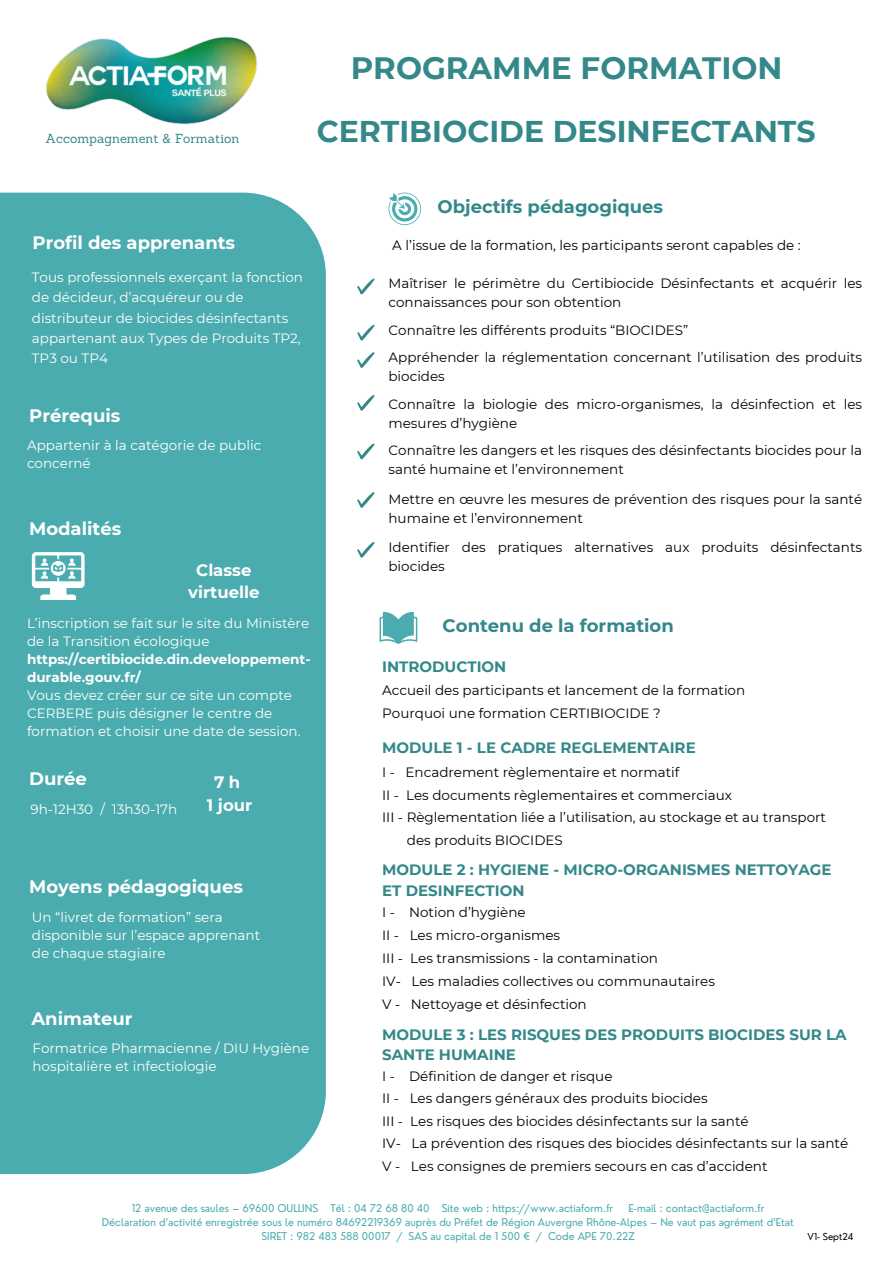
<style>
.page{position:relative;width:894px;height:1264px;background:#fff}
.page>*{position:absolute;margin:0;border:0;box-sizing:border-box;transform-origin:0 0}
.t1{font:700 30.9px "Montserrat";color:#34888a}
.t2{font:700 30px "Montserrat";color:#34888a}
.t3{font:700 18px "Montserrat";color:#fff}
.t4{font:700 18px "Montserrat";color:#34888a}
.t5{font:700 16.5px/22.5px "Montserrat";color:#fff;text-align:center}
.t6{font:700 15px/20.7px "Montserrat";color:#34888a}
.t7{font:13.5px/19px "Montserrat";color:#000}
.t8{font:13.5px/18px "Montserrat";color:#fff}
.t9{font:12.75px "Sanchez";color:#34888a}
.t10{font:10.5px "Nourd";color:#4bacaf}
.t11{font:9.3px "Nourd";color:#000}
.s1{font-weight:700}
</style>
<div class="page">
<div style="left:0;top:193px;width:325px;height:981px;background:#4bacaf"></div>
<svg style="left:388px;top:193px;width:33px;height:32px"></svg>
<svg style="left:379px;top:611px;width:38px;height:33px"></svg>
<svg style="left:357px;top:278px;width:17px;height:16px"></svg>
<svg style="left:357px;top:324px;width:17px;height:16px"></svg>
<svg style="left:357px;top:352px;width:17px;height:16px"></svg>
<img style="left:46px;top:37px;width:211px;height:88px">
<svg style="left:357px;top:395px;width:17px;height:15px"></svg>
<svg style="left:357px;top:443px;width:17px;height:16px"></svg>
<svg style="left:357px;top:492px;width:17px;height:15px"></svg>
<svg style="left:357px;top:542px;width:17px;height:15px"></svg>
<svg style="left:32px;top:552px;width:53px;height:48px"></svg>
<h5 class="t9" style="left:46px;top:130px;width:195px">Accompagnement &amp; Formation</h5>
<h5 class="t1" style="left:350px;top:49px;width:433px">PROGRAMME FORMATION</h5>
<p class="t2" style="left:316px;top:113px;width:500px">CERTIBIOCIDE DESINFECTANTS</p>
<p class="t3" style="left:32px;top:231px;width:204px">Profil des apprenants</p>
<h5 class="t8" style="left:32px;top:267px;width:272px;line-height:20.2px">Tous professionnels exerçant la fonction de décideur, d’acquéreur ou de distributeur de biocides désinfectants appartenant aux Types de Produits TP2,<br>TP3 ou TP4</h5>
<h5 class="t3" style="left:29px;top:404px;width:93px">Prérequis</h5>
<h5 class="t8" style="left:27px;top:436px;width:236px">Appartenir à la catégorie de public concerné</h5>
<h5 class="t3" style="left:29px;top:517px;width:94px">Modalités</h5>
<h5 class="t5" style="left:188px;top:558px;width:73px">Classe virtuelle</h5>
<p class="t4" style="left:437px;top:196px;width:227px">Objectifs pédagogiques</p>
<p class="t7" style="left:392px;top:236px;width:410px">A l’issue de la formation, les participants seront capables de :</p>
<p class="t7" style="left:388px;top:274px;width:475px">Maîtriser le périmètre du Certibiocide Désinfectants et acquérir les connaissances pour son obtention</p>
<p class="t7" style="left:388px;top:320px;width:301px">Connaître les différents produits “BIOCIDES”</p>
<p class="t7" style="left:388px;top:348px;width:475px">Appréhender la réglementation concernant l’utilisation des produits biocides</p>
<p class="t7" style="left:388px;top:394px;width:475px">Connaître la biologie des micro-organismes, la désinfection et les mesures d’hygiène</p>
<p class="t7" style="left:388px;top:441px;width:475px">Connaître les dangers et les risques des désinfectants biocides pour la santé humaine et l’environnement</p>
<p class="t7" style="left:388px;top:489px;width:475px">Mettre en œuvre les mesures de prévention des risques pour la santé humaine et l’environnement</p>
<h2 class="t7" style="left:388px;top:538px;width:475px">Identifier des pratiques alternatives aux produits désinfectants biocides</h2>
<p class="t8" style="left:27px;top:614px;width:285px">L’inscription se fait sur le site du Ministère de la Transition écologique <span class="s1">https://certibiocide.din.developpement&shy;durable.gouv.fr/<br></span>Vous devez créer sur ce site un compte CERBERE puis désigner le centre de formation et choisir une date de session.</p>
<h4 class="t3" style="left:29px;top:768px;width:59px">Durée</h4>
<h4 class="t5" style="left:207px;top:771px;width:47px">7 h<br>1 jour</h4>
<p class="t8" style="left:31px;top:800px;width:148px">9h-12H30 / 13h30-17h</p>
<h5 class="t3" style="left:29px;top:875px;width:215px">Moyens pédagogiques</h5>
<h3 class="t8" style="left:32px;top:908px;width:230px">Un “livret de formation” sera disponible sur l’espace apprenant de chaque stagiaire</h3>
<p class="t3" style="left:31px;top:1007px;width:102px">Animateur</p>
<h4 class="t8" style="left:32px;top:1039px;width:278px">Formatrice Pharmacienne / DIU Hygiène hospitalière et infectiologie</h4>
<h2 class="t4" style="left:442px;top:615px;width:233px">Contenu de la formation</h2>
<p class="t6" style="left:382px;top:656px;width:126px">INTRODUCTION</p>
<h5 class="t7" style="left:382px;top:679px;width:364px;line-height:23px">Accueil des participants et lancement de la formation<br>Pourquoi une formation CERTIBIOCIDE ?</h5>
<h6 class="t6" style="left:382px;top:737px;width:315px">MODULE 1 - LE CADRE REGLEMENTAIRE</h6>
<h6 class="t7" style="left:382px;top:762px;width:298px">I - Encadrement règlementaire et normatif</h6>
<h6 class="t7" style="left:382px;top:785px;width:351px">II - Les documents règlementaires et commerciaux</h6>
<h6 class="t7" style="left:382px;top:808px;width:445px">III - Règlementation liée a l’utilisation, au stockage et au transport</h6>
<h6 class="t7" style="left:407px;top:831px;width:157px">des produits BIOCIDES</h6>
<p class="t6" style="left:382px;top:859px;width:450px">MODULE 2 : HYGIENE - MICRO-ORGANISMES NETTOYAGE<br>ET DESINFECTION</p>
<p class="t7" style="left:382px;top:900px;width:334px;line-height:23px">I - Notion d’hygiène<br>II - Les micro-organismes<br>III - Les transmissions - la contamination<br>IV- Les maladies collectives ou communautaires V - Nettoyage et désinfection</p>
<p class="t6" style="left:382px;top:1024px;width:466px;line-height:20.2px">MODULE 3 : LES RISQUES DES PRODUITS BIOCIDES SUR LA<br>SANTE HUMAINE</p>
<p class="t7" style="left:382px;top:1064px;width:467px;line-height:22.5px">I - Définition de danger et risque<br>II - Les dangers généraux des produits biocides<br>III - Les risques des biocides désinfectants sur la santé<br>IV- La prévention des risques des biocides désinfectants sur la santé V - Les consignes de premiers secours en cas d’accident</p>
<h5 class="t10" style="left:132px;top:1201px;width:482px">12 avenue des saules – 69600 OULLINS Tél : 04 72 68 80 40 Site web : https://www.actiaform.fr</h5>
<h5 class="t10" style="left:628px;top:1201px;width:137px">E-mail : contact@actiaform.fr</h5>
<h5 class="t10" style="left:102px;top:1215px;width:693px">Déclaration d’activité enregistrée sous le numéro 84692219369 auprès du Préfet de Région Auvergne Rhône-Alpes – Ne vaut pas agrément d’Etat</h5>
<h5 class="t10" style="left:261px;top:1229px;width:375px">SIRET : 982 483 588 00017 / SAS au capital de 1 500 € / Code APE 70.22Z</h5>
<p class="t11" style="left:807px;top:1230px;width:47px">V1- Sept24</p>
</div>
